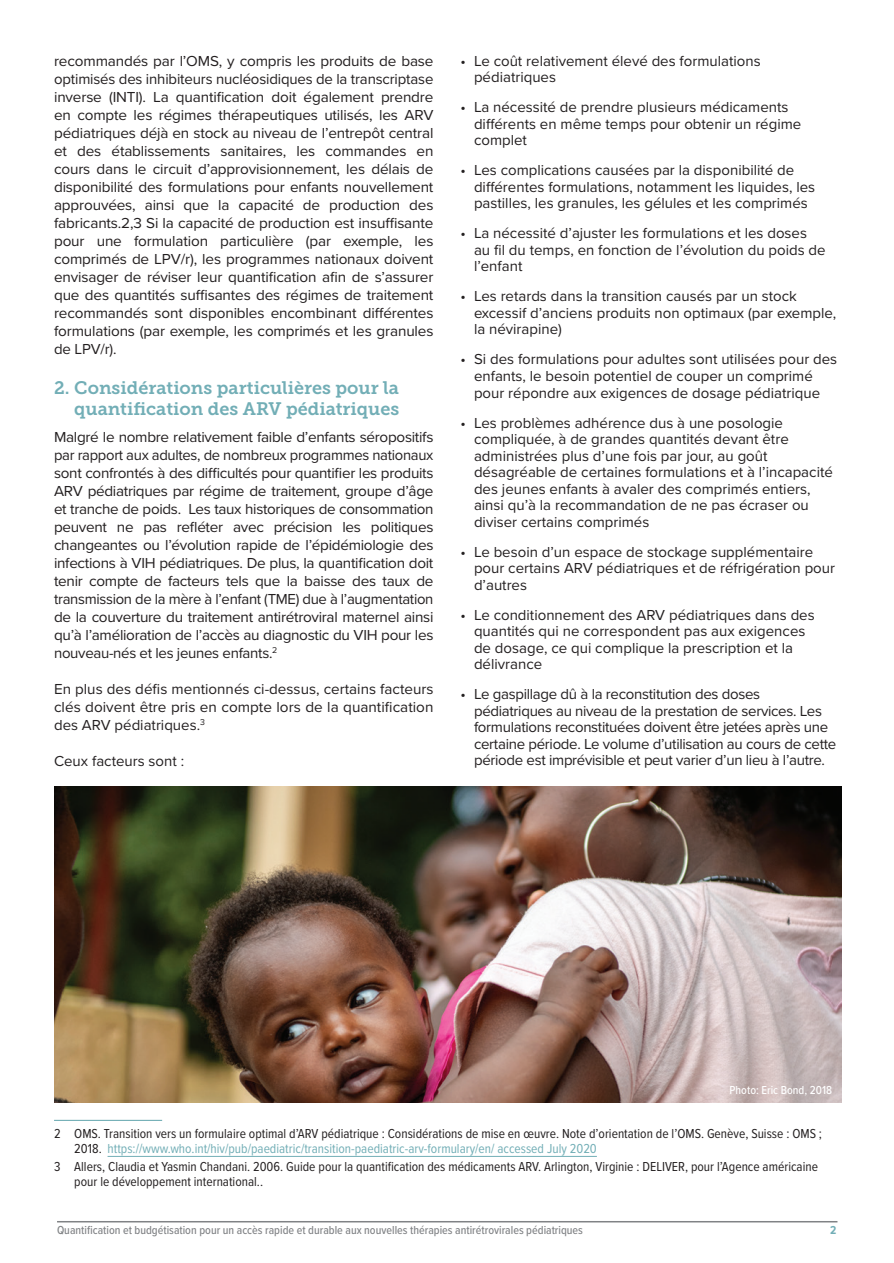
<style>
.page{position:relative;width:894px;height:1263px;background:#fff}
.page>*{position:absolute;margin:0;border:0;box-sizing:border-box;transform-origin:0 0}
.t1{font:18px/21.6px "Museo Slab 700";color:#72aeb6;text-align:right}
.t2{font:15px/18px "Proxima Nova";color:#231f20}
.t3{font:15px/16.5px "Proxima Nova";letter-spacing:-.02em;color:#231f20}
.t4{font:13.5px/15px "Proxima Nova Cond";color:#231f20}
.t5{font:500 12px "Proxima Nova Cond";color:#808285}
.t6{font:500 12px "Proxima Nova Cond";color:#fff}
.t7{font:700 12px "Proxima Nova Cond";color:#72aeb6}
.s1{color:#72aeb6}
</style>
<div class="page">
<hr style="left:57px;top:1221px;width:780px;height:1px;background:#808285">
<hr style="left:54px;top:1119px;width:108px;height:2px;background:#72aeb6">
<hr style="left:107px;top:1156px;width:489px;height:1px;background:#72aeb6">
<img style="left:54px;top:787px;width:786px;height:316px">
<p class="t2" style="left:54px;top:51px;width:381px;text-align:justify">recommandés par l’OMS, y compris les produits de base optimisés des inhibiteurs nucléosidiques de la transcriptase inverse (INTI). La quantification doit également prendre en compte les régimes thérapeutiques utilisés, les ARV pédiatriques déjà en stock au niveau de l’entrepôt central et des établissements sanitaires, les commandes en cours dans le circuit d’approvisionnement, les délais de disponibilité des formulations pour enfants nouvellement approuvées, ainsi que la capacité de production des fabricants.2,3 Si la capacité de production est insuffisante pour une formulation particulière (par exemple, les comprimés de LPV/r), les programmes nationaux doivent envisager de réviser leur quantification afin de s’assurer que des quantités suffisantes des régimes de traitement recommandés sont disponibles encombinant différentes formulations (par exemple, les comprimés et les granules de LPV/r).</p>
<p class="t1" style="left:54px;top:377px;width:346px">2. Considérations particulières pour la quantification des ARV pédiatriques</p>
<p class="t2" style="left:54px;top:427px;width:381px;text-align:justify">Malgré le nombre relativement faible d’enfants séropositifs par rapport aux adultes, de nombreux programmes nationaux sont confrontés à des difficultés pour quantifier les produits ARV pédiatriques par régime de traitement, groupe d’âge et tranche de poids. Les taux historiques de consommation peuvent ne pas refléter avec précision les politiques changeantes ou l’évolution rapide de l’épidémiologie des infections à VIH pédiatriques. De plus, la quantification doit tenir compte de facteurs tels que la baisse des taux de transmission de la mère à l’enfant (TME) due à l’augmentation de la couverture du traitement antirétroviral maternel ainsi qu’à l’amélioration de l’accès au diagnostic du VIH pour les nouveau-nés et les jeunes enfants.<sup>2</sup></p>
<p class="t2" style="left:54px;top:679px;width:381px;text-align:justify">En plus des défis mentionnés ci-dessus, certains facteurs clés doivent être pris en compte lors de la quantification des ARV pédiatriques.<sup>3</sup></p>
<p class="t2" style="left:54px;top:751px;width:132px">Ceux facteurs sont :</p>
<p class="t2" style="left:474px;top:52px;width:288px;line-height:16.5px;text-indent:-14px">• Le coût relativement élevé des formulations pédiatriques</p>
<p class="t2" style="left:474px;top:98px;width:329px;line-height:16.5px;text-indent:-14px">• La nécessité de prendre plusieurs médicaments différents en même temps pour obtenir un régime complet</p>
<p class="t2" style="left:474px;top:161px;width:342px;line-height:16.5px;text-indent:-14px">• Les complications causées par la disponibilité de différentes formulations, notamment les liquides, les pastilles, les granules, les gélules et les comprimés</p>
<p class="t2" style="left:474px;top:224px;width:353px;line-height:16.5px;text-indent:-14px">• La nécessité d’ajuster les formulations et les doses au fil du temps, en fonction de l’évolution du poids de l’enfant</p>
<p class="t2" style="left:474px;top:287px;width:363px;line-height:16.5px;text-indent:-14px">• Les retards dans la transition causés par un stock excessif d’anciens produits non optimaux (par exemple, la névirapine)</p>
<p class="t2" style="left:474px;top:350px;width:364px;line-height:16.5px;text-indent:-14px">• Si des formulations pour adultes sont utilisées pour des enfants, le besoin potentiel de couper un comprimé pour répondre aux exigences de dosage pédiatrique</p>
<p class="t2" style="left:474px;top:413px;width:360px;line-height:16.5px;text-indent:-14px">• Les problèmes adhérence dus à une posologie compliquée, à de grandes quantités devant être administrées plus d’une fois par jour, au goût désagréable de certaines formulations et à l’incapacité des jeunes enfants à avaler des comprimés entiers, ainsi qu’à la recommandation de ne pas écraser ou diviser certains comprimés</p>
<p class="t2" style="left:474px;top:542px;width:362px;line-height:16.5px;text-indent:-14px">• Le besoin d’un espace de stockage supplémentaire pour certains ARV pédiatriques et de réfrigération pour d’autres</p>
<p class="t2" style="left:474px;top:605px;width:342px;line-height:16.5px;text-indent:-14px">• Le conditionnement des ARV pédiatriques dans des quantités qui ne correspondent pas aux exigences de dosage, ce qui complique la prescription et la délivrance</p>
<p class="t3" style="left:474px;top:685px;width:364px;text-indent:-14px">• Le gaspillage dû à la reconstitution des doses pédiatriques au niveau de la prestation de services. Les formulations reconstituées doivent être jetées après une certaine période. Le volume d’utilisation au cours de cette période est imprévisible et peut varier d’un lieu à l’autre.</p>
<p class="t6" style="left:729px;top:1081px;width:104px">Photo: Eric Bond, 2018</p>
<p class="t4" style="left:74px;top:1125px;width:749px;text-indent:-20px">2 OMS. Transition vers un formulaire optimal d’ARV pédiatrique : Considérations de mise en œuvre. Note d’orientation de l’OMS. Genève, Suisse : OMS ;<br>2018. <span class="s1">https://www.who.int/hiv/pub/paediatric/transition-paediatric-arv-formulary/en/ accessed July 2020</span></p>
<p class="t4" style="left:74px;top:1158px;width:745px;text-indent:-20px">3 Allers, Claudia et Yasmin Chandani. 2006. Guide pour la quantification des médicaments ARV. Arlington, Virginie : DELIVER, pour l’Agence américaine pour le développement international..</p>
<p class="t5" style="left:57px;top:1221px;width:527px">Quantification et budgétisation pour un accès rapide et durable aux nouvelles thérapies antirétrovirales pédiatriques</p>
<p class="t7" style="left:829px;top:1221px;width:8px">2</p>
</div>
